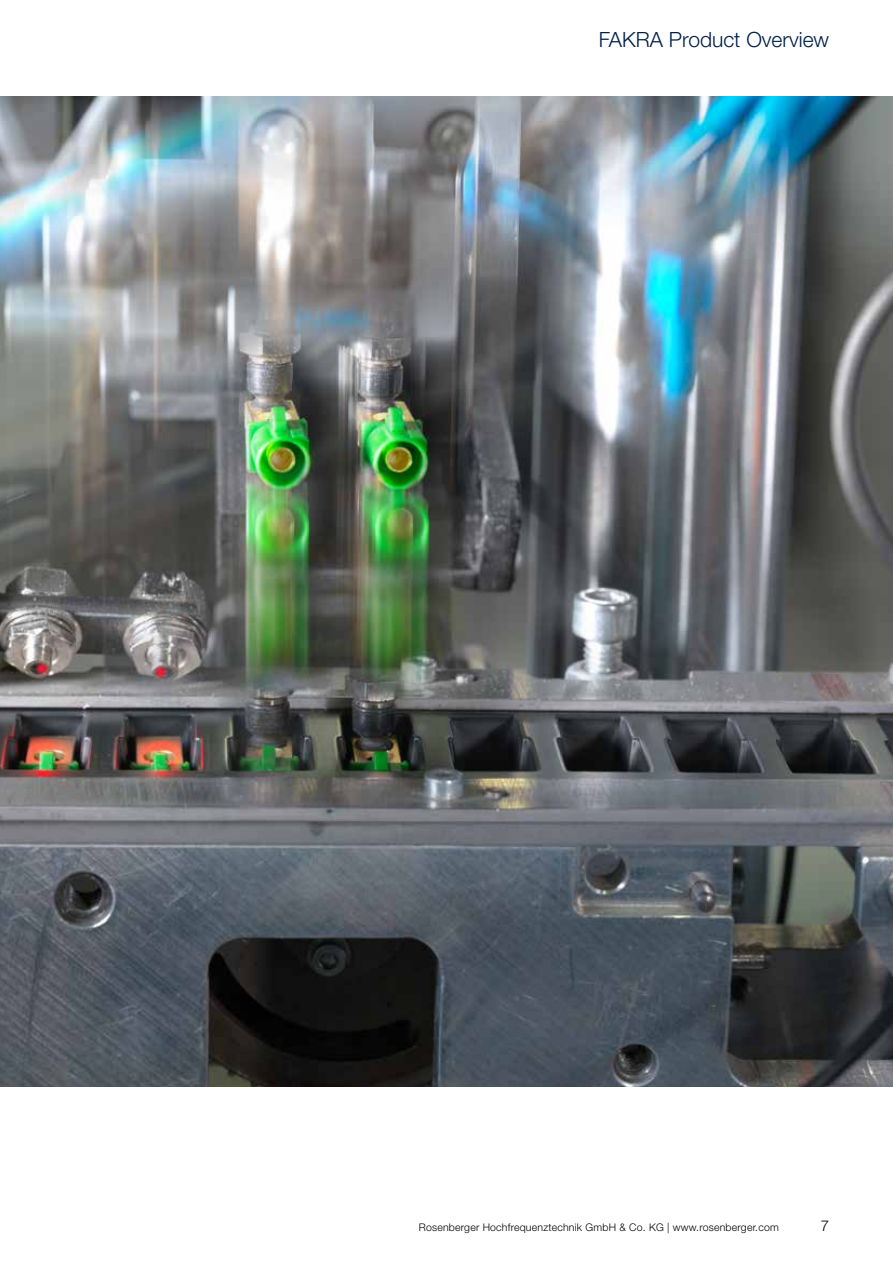
<style>
.page{position:relative;width:893px;height:1263px;background:#fff}
.page>*{position:absolute;margin:0;border:0;box-sizing:border-box;transform-origin:0 0}
.t1{font:300 21px "Helvetica Neue LT Pro";color:#002048}
.t2{font:300 15px "Helvetica Neue LT Pro";color:#000}
.t3{font:300 10.5px "Helvetica Neue LT Pro";letter-spacing:.02em;color:#000}
</style>
<div class="page">
<img style="left:0;top:97px;width:893px;height:990px">
<h1 class="t1" style="left:599px;top:26px;width:232px">FAKRA Product Overview</h1>
<p class="t3" style="left:419px;top:1221px;width:361px">Rosenberger Hochfrequenztechnik GmbH &amp; Co. KG | www.rosenberger.com</p>
<h2 class="t2" style="left:821px;top:1217px;width:10px">7</h2>
</div>
